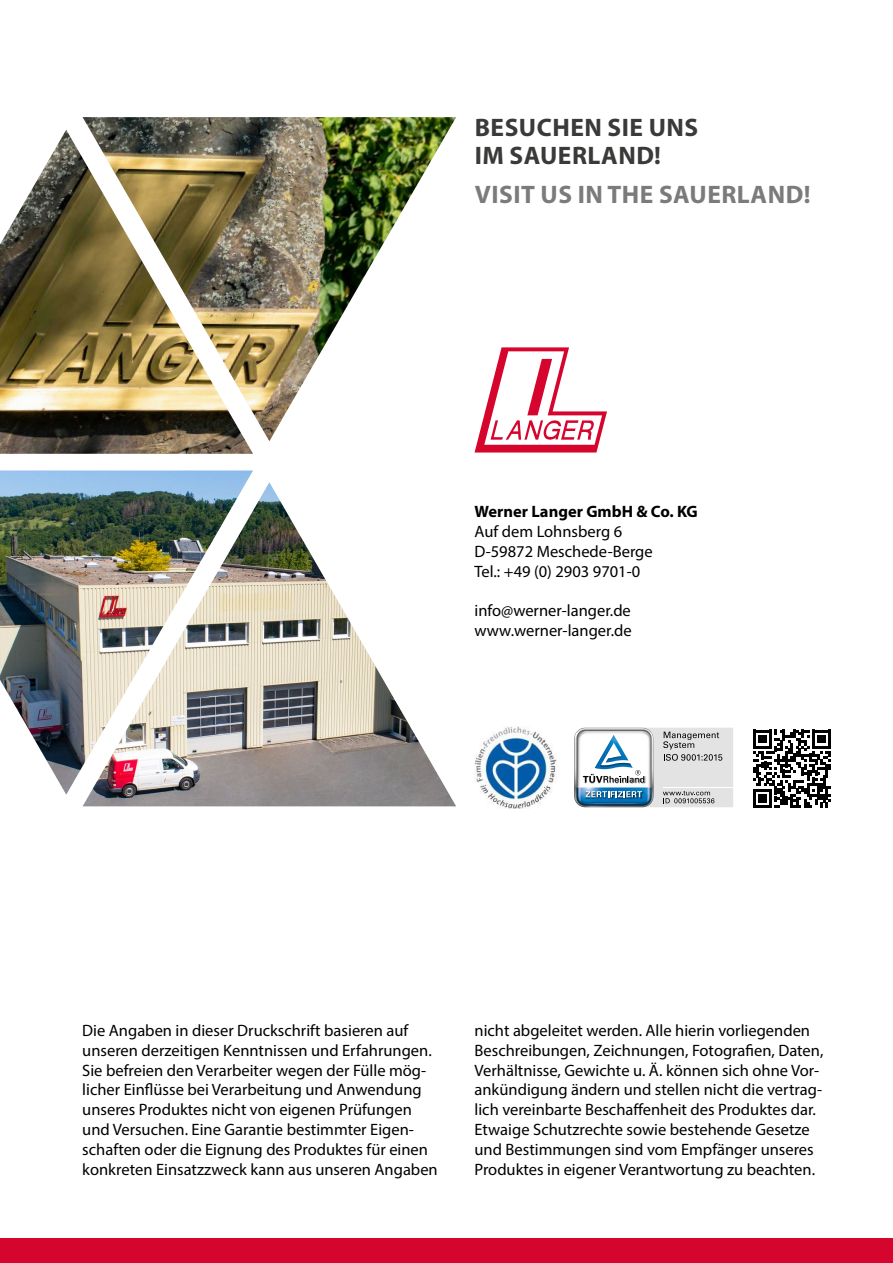
<style>
.page{position:relative;width:893px;height:1263px;background:#fff}
.page>*{position:absolute;margin:0;border:0;box-sizing:border-box;transform-origin:0 0}
.t1{font:700 25.35px/27.5px "Myriad Pro";letter-spacing:.02em;color:#3a3a39}
.t2{font:700 25.35px "Myriad Pro";letter-spacing:.02em;color:#7a7b7a}
.t3{font:16.5px/19.8px "Myriad Pro";color:#000}
.t4{font:700 16.5px "Myriad Pro";color:#000}
</style>
<div class="page">
<img style="left:475px;top:727px;width:81px;height:82px">
<img style="left:0;top:471px;width:456px;height:335px">
<img style="left:0;top:117px;width:456px;height:337px">
<svg style="left:753px;top:730px;width:78px;height:77px"></svg>
<svg style="left:475px;top:347px;width:132px;height:105px"></svg>
<svg style="left:574px;top:727px;width:159px;height:81px"></svg>
<div style="left:0;top:1238px;width:893px;height:25px;background:#d5052e"></div>
<h1 class="t1" style="left:475px;top:113px;width:225px">BESUCHEN SIE UNS<br>IM SAUERLAND!</h1>
<h1 class="t2" style="left:475px;top:178px;width:337px">VISIT US IN THE SAUERLAND!</h1>
<p class="t4" style="left:475px;top:501px;width:225px">Werner Langer GmbH &amp; Co. KG</p>
<p class="t3" style="left:475px;top:521px;width:180px">Auf dem Lohnsberg 6<br>D-59872 Meschede-Berge<br>Tel.: +49 (0) 2903 9701-0</p>
<p class="t3" style="left:475px;top:601px;width:159px">info@werner-langer.de www.werner-langer.de</p>
<p class="t3" style="left:82px;top:1020px;width:357px">Die Angaben in dieser Druckschrift basieren auf unseren derzeitigen Kenntnissen und Erfahrungen.<br>Sie befreien den Verarbeiter wegen der Fülle mög&shy;licher Einflüsse bei Verarbeitung und Anwendung unseres Produktes nicht von eigenen Prüfungen und Versuchen. Eine Garantie bestimmter Eigen&shy;schaften oder die Eignung des Produktes für einen konkreten Einsatzzweck kann aus unseren Angaben</p>
<p class="t3" style="left:475px;top:1020px;width:350px">nicht abgeleitet werden. Alle hierin vorliegenden Beschreibungen, Zeichnungen, Fotografien, Daten, Verhältnisse, Gewichte u. Ä. können sich ohne Vor&shy;ankündigung ändern und stellen nicht die vertrag&shy;lich vereinbarte Beschaffenheit des Produktes dar.<br>Etwaige Schutzrechte sowie bestehende Gesetze und Bestimmungen sind vom Empfänger unseres Produktes in eigener Verantwortung zu beachten.</p>
</div>
